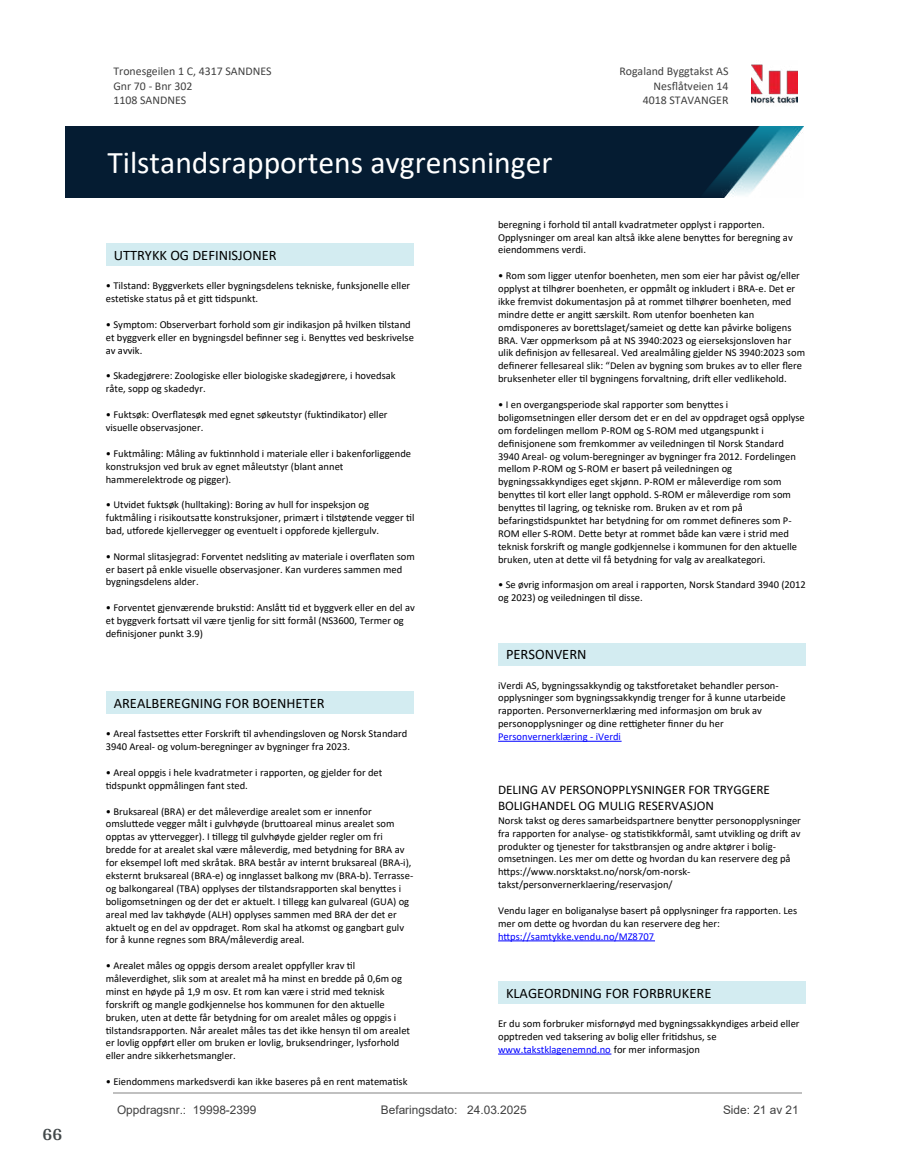
<style>
.page{position:relative;width:915px;height:1172px;background:#fff}
.page>*{position:absolute;margin:0;border:0;box-sizing:border-box;transform-origin:0 0}
.t1{font:31.65px "Calibri";color:#fff}
.t2{font:700 18px "Arya";color:#414749}
.t3{font:14.55px "Calibri";color:#000}
.t4{font:13.2px/16px "Calibri";color:#000}
.t5{font:11.85px/14.5px "Calibri";color:#404040}
.t6{font:11.85px "Arial";color:#404040}
.t7{font:10.5px/12.9px "Calibri";color:#000}
.t8{font:10.5px "Calibri";color:#00f}
.s1{color:#00f}
</style>
<div class="page">
<div style="left:106px;top:243px;width:307px;height:23px;background:#d3ecf1"></div>
<div style="left:106px;top:691px;width:307px;height:23px;background:#d3ecf1"></div>
<div style="left:498px;top:643px;width:307px;height:23px;background:#d3ecf1"></div>
<hr style="left:498px;top:741px;width:123px;height:1px;background:#00f">
<hr style="left:498px;top:940px;width:156px;height:1px;background:#00f">
<div style="left:498px;top:981px;width:307px;height:23px;background:#d3ecf1"></div>
<hr style="left:498px;top:1054px;width:113px;height:1px;background:#00f">
<img style="left:751px;top:64px;width:46px;height:40px">
<img style="left:65px;top:127px;width:738px;height:71px">
<hr style="left:113px;top:1093px;width:688px;height:1px;background:#c0c0c0">
<h2 class="t2" style="left:43px;top:1123px;width:21px">66</h2>
<p class="t5" style="left:113px;top:64px;width:159px">Tronesgeilen 1 C, 4317 SANDNES<br>Gnr 70 - Bnr 302<br>1108 SANDNES</p>
<p class="t5" style="left:619px;top:64px;width:110px">Rogaland Byggtakst AS</p>
<p class="t5" style="left:653px;top:78px;width:76px">Nes昀氀åtveien 14</p>
<p class="t5" style="left:642px;top:93px;width:87px">4018 STAVANGER</p>
<h1 class="t1" style="left:107px;top:141px;width:446px">Tilstandsrapportens avgrensninger</h1>
<h3 class="t3" style="left:114px;top:245px;width:164px">UTTRYKK OG DEFINISJONER</h3>
<p class="t7" style="left:106px;top:279px;width:306px">• Tilstand: Byggverkets eller bygningsdelens tekniske, funksjonelle eller este琀椀ske status på et gi琀琀 琀椀dspunkt.</p>
<p class="t7" style="left:106px;top:318px;width:309px">• Symptom: Observerbart forhold som gir indikasjon på hvilken 琀椀lstand et byggverk eller en bygningsdel be昀椀nner seg i. Beny琀琀es ved beskrivelse av avvik.</p>
<p class="t7" style="left:106px;top:369px;width:291px">• Skadegjørere: Zoologiske eller biologiske skadegjørere, i hovedsak råte, sopp og skadedyr.</p>
<p class="t7" style="left:106px;top:408px;width:283px">• Fuktsøk: Over昀氀atesøk med egnet søkeutstyr (fuk琀椀ndikator) eller visuelle observasjoner.</p>
<p class="t7" style="left:106px;top:446px;width:307px">• Fuktmåling: Måling av fuk琀椀nnhold i materiale eller i bakenforliggende konstruksjon ved bruk av egnet måleutstyr (blant annet hammerelektrode og pigger).</p>
<p class="t7" style="left:106px;top:498px;width:310px">• Utvidet fuktsøk (hulltaking): Boring av hull for inspeksjon og fuktmåling i risikoutsa琀琀e konstruksjoner, primært i 琀椀lstøtende vegger 琀椀l bad, u琀昀orede kjellervegger og eventuelt i oppforede kjellergulv.</p>
<p class="t7" style="left:106px;top:549px;width:310px">• Normal slitasjegrad: Forventet nedsli琀椀ng av materiale i over昀氀aten som er basert på enkle visuelle observasjoner. Kan vurderes sammen med bygningsdelens alder.</p>
<p class="t7" style="left:106px;top:601px;width:310px">• Forventet gjenværende bruks琀椀d: Anslå琀琀 琀椀d et byggverk eller en del av et byggverk fortsa琀琀 vil være tjenlig for si琀琀 formål (NS3600, Termer og de昀椀nisjoner punkt 3.9)</p>
<h3 class="t3" style="left:114px;top:693px;width:212px">AREALBEREGNING FOR BOENHETER</h3>
<p class="t7" style="left:106px;top:727px;width:303px">• Areal fastse琀琀es e琀琀er Forskri昀琀 琀椀l avhendingsloven og Norsk Standard<br>3940 Areal- og volum-beregninger av bygninger fra 2023.</p>
<p class="t7" style="left:106px;top:766px;width:278px">• Areal oppgis i hele kvadratmeter i rapporten, og gjelder for det琀椀dspunkt oppmålingen fant sted.</p>
<p class="t7" style="left:106px;top:804px;width:309px">• Bruksareal (BRA) er det måleverdige arealet som er innenfor<br>omslu琀琀ede vegger målt i gulvhøyde (bru琀琀oareal minus arealet som opptas av y琀琀ervegger). I 琀椀llegg 琀椀l gulvhøyde gjelder regler om fri bredde for at arealet skal være måleverdig, med betydning for BRA av for eksempel lo昀琀 med skråtak. BRA består av internt bruksareal (BRA-i), eksternt bruksareal (BRA-e) og innglasset balkong mv (BRA-b). Terrasse&shy;og balkongareal (TBA) opplyses der 琀椀lstandsrapporten skal beny琀琀es i boligomsetningen og der det er aktuelt. I 琀椀llegg kan gulvareal (GUA) og areal med lav takhøyde (ALH) opplyses sammen med BRA der det er aktuelt og en del av oppdraget. Rom skal ha atkomst og gangbart gulv for å kunne regnes som BRA/måleverdig areal.</p>
<p class="t7" style="left:106px;top:959px;width:306px">• Arealet måles og oppgis dersom arealet oppfyller krav 琀椀l måleverdighet, slik som at arealet må ha minst en bredde på 0,6m og minst en høyde på 1,9 m osv. Et rom kan være i strid med teknisk forskri昀琀 og mangle godkjennelse hos kommunen for den aktuelle bruken, uten at de琀琀e får betydning for om arealet måles og oppgis i<br>琀椀lstandsrapporten. Når arealet måles tas det ikke hensyn 琀椀l om arealet er lovlig oppført eller om bruken er lovlig, bruksendringer, lysforhold eller andre sikkerhetsmangler.</p>
<p class="t7" style="left:106px;top:1075px;width:303px">• Eiendommens markedsverdi kan ikke baseres på en rent matema琀椀sk</p>
<p class="t7" style="left:498px;top:217px;width:296px">beregning i forhold 琀椀l antall kvadratmeter opplyst i rapporten.<br>Opplysninger om areal kan altså ikke alene beny琀琀es for beregning av eiendommens verdi.</p>
<p class="t7" style="left:498px;top:269px;width:308px">• Rom som ligger utenfor boenheten, men som eier har påvist og/eller opplyst at 琀椀lhører boenheten, er oppmålt og inkludert i BRA-e. Det er ikke fremvist dokumentasjon på at rommet 琀椀lhører boenheten, med mindre de琀琀e er angi琀琀 særskilt. Rom utenfor boenheten kan omdisponeres av bore琀琀slaget/sameiet og de琀琀e kan påvirke boligens BRA. Vær oppmerksom på at NS 3940:2023 og eierseksjonsloven har ulik de昀椀nisjon av fellesareal. Ved arealmåling gjelder NS 3940:2023 som de昀椀nerer fellesareal slik: “Delen av bygning som brukes av to eller 昀氀ere bruksenheter eller 琀椀l bygningens forvaltning, dri昀琀 eller vedlikehold.</p>
<p class="t7" style="left:498px;top:398px;width:308px">• I en overgangsperiode skal rapporter som beny琀琀es i boligomsetningen eller dersom det er en del av oppdraget også opplyse om fordelingen mellom P-ROM og S-ROM med utgangspunkt i<br>de昀椀nisjonene som fremkommer av veiledningen 琀椀l Norsk Standard 3940 Areal- og volum-beregninger av bygninger fra 2012. Fordelingen mellom P-ROM og S-ROM er basert på veiledningen og bygningssakkyndiges eget skjønn. P-ROM er måleverdige rom som beny琀琀es 琀椀l kort eller langt opphold. S-ROM er måleverdige rom som beny琀琀es 琀椀l lagring, og tekniske rom. Bruken av et rom på<br>befarings琀椀dspunktet har betydning for om rommet de昀椀neres som P-ROM eller S-ROM. De琀琀e betyr at rommet både kan være i strid med teknisk forskri昀琀 og mangle godkjennelse i kommunen for den aktuelle bruken, uten at de琀琀e vil få betydning for valg av arealkategori.</p>
<p class="t7" style="left:498px;top:578px;width:309px">• Se øvrig informasjon om areal i rapporten, Norsk Standard 3940 (2012 og 2023) og veiledningen 琀椀l disse.</p>
<h3 class="t3" style="left:506px;top:644px;width:82px">PERSONVERN</h3>
<p class="t7" style="left:498px;top:678px;width:289px">iVerdi AS, bygningssakkyndig og taks琀昀oretaket behandler person&shy;opplysninger som bygningssakkyndig trenger for å kunne utarbeide rapporten. Personvernerklæring med informasjon om bruk av personopplysninger og dine re琀紀gheter 昀椀nner du her</p>
<p class="t8" style="left:498px;top:729px;width:124px">Personvernerklæring - iVerdi</p>
<p class="t4" style="left:498px;top:781px;width:273px">DELING AV PERSONOPPLYSNINGER FOR TRYGGERE<br>BOLIGHANDEL OG MULIG RESERVASJON</p>
<p class="t7" style="left:498px;top:813px;width:304px">Norsk takst og deres samarbeidspartnere beny琀琀er personopplysninger fra rapporten for analyse- og sta琀椀s琀椀kkformål, samt utvikling og dri昀琀 av produkter og tjenester for takstbransjen og andre aktører i bolig&shy;omsetningen. Les mer om de琀琀e og hvordan du kan reservere deg på<br>h琀琀ps://www.norsktakst.no/norsk/om-norsk&shy;takst/personvernerklaering/reservasjon/</p>
<p class="t7" style="left:498px;top:904px;width:300px">Vendu lager en boliganalyse basert på opplysninger fra rapporten. Les mer om de琀琀e og hvordan du kan reservere deg her:</p>
<p class="t8" style="left:498px;top:929px;width:157px">h琀琀ps://samtykke.vendu.no/MZ8707</p>
<h3 class="t3" style="left:506px;top:983px;width:207px">KLAGEORDNING FOR FORBRUKERE</h3>
<p class="t7" style="left:498px;top:1017px;width:303px">Er du som forbruker misfornøyd med bygningssakkyndiges arbeid eller opptreden ved taksering av bolig eller fri琀椀dshus, se <span class="s1">www.takstklagenemnd.no</span> for mer informasjon</p>
<p class="t6" style="left:117px;top:1101px;width:141px">Oppdragsnr.: 19998-2399</p>
<p class="t6" style="left:381px;top:1101px;width:147px">Befaringsdato: 24.03.2025</p>
<p class="t6" style="left:722px;top:1101px;width:77px">Side: 21 av 21</p>
</div>
